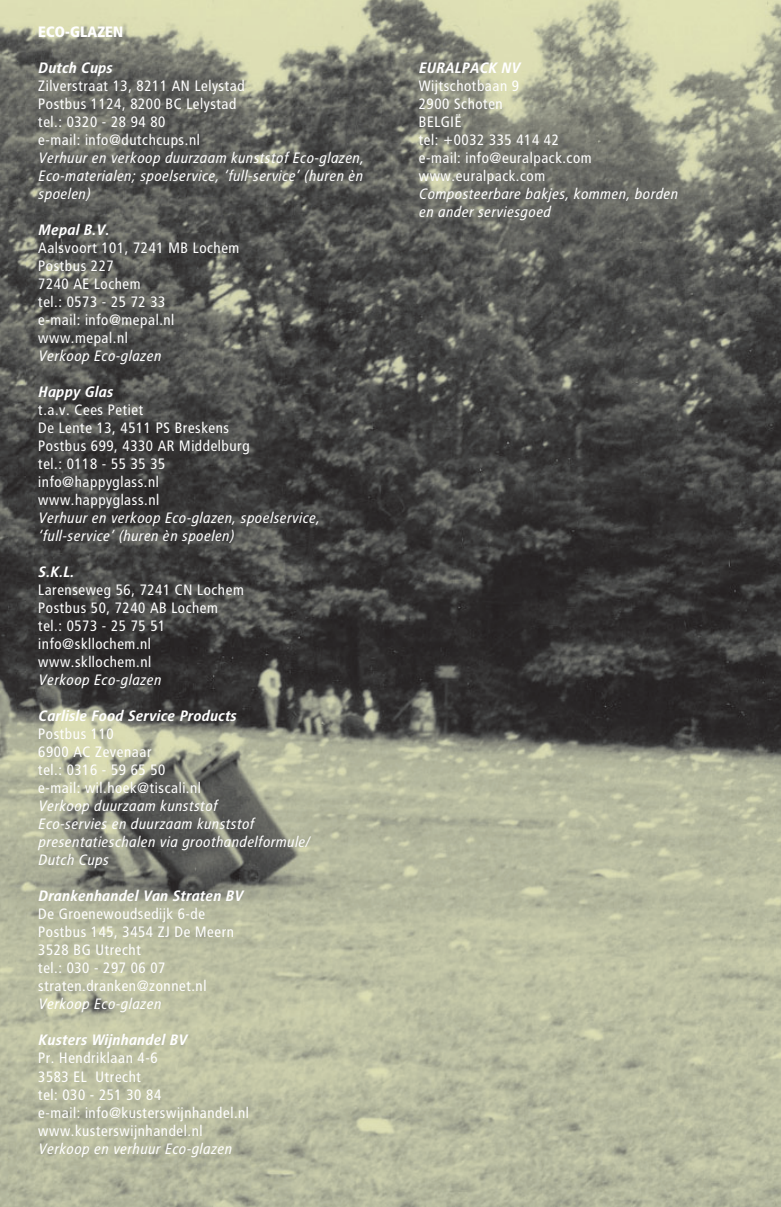
<style>
.page{position:relative;width:781px;height:1207px;background:#fff}
.page>*{position:absolute;margin:0;border:0;box-sizing:border-box;transform-origin:0 0}
.t1{font:15px/18px "BVG Normal";color:#fff}
.t2{font:15px/18px "BVG Normal Kursiv";color:#fff}
.t3{font:15px "BVG Hfett Kursiv";color:#fff}
.t4{font:15px "BVG Pos Auf Fett";color:#fff}
</style>
<div class="page">
<img style="left:0;top:0;width:781px;height:1206px">
<p class="t4" style="left:38px;top:25px;width:86px">ECO-GLAZEN</p>
<p class="t3" style="left:38px;top:62px;width:76px">Dutch Cups</p>
<p class="t1" style="left:38px;top:77px;width:208px">Zilverstraat 13, 8211 AN Lelystad<br>Postbus 1124, 8200 BC Lelystad tel.: 0320 - 28 94 80<br>e-mail: info@dutchcups.nl</p>
<p class="t2" style="left:38px;top:149px;width:327px;text-align:justify">Verhuur en verkoop duurzaam kunststof Eco-glazen, Eco-materialen; spoelservice, ‘full-service’ (huren èn spoelen)</p>
<p class="t3" style="left:38px;top:224px;width:73px">Mepal B.V.</p>
<p class="t1" style="left:38px;top:239px;width:203px">Aalsvoort 101, 7241 MB Lochem<br>Postbus 227<br>7240 AE Lochem<br>tel.: 0573 - 25 72 33<br>e-mail: info@mepal.nl www.mepal.nl</p>
<p class="t2" style="left:38px;top:347px;width:125px">Verkoop Eco-glazen</p>
<p class="t3" style="left:38px;top:386px;width:76px">Happy Glas</p>
<p class="t1" style="left:38px;top:401px;width:213px">t.a.v. Cees Petiet<br>De Lente 13, 4511 PS Breskens<br>Postbus 699, 4330 AR Middelburg tel.: 0118 - 55 35 35 info@happyglass.nl www.happyglass.nl</p>
<p class="t2" style="left:38px;top:509px;width:284px">Verhuur en verkoop Eco-glazen, spoelservice, ‘full-service’ (huren èn spoelen)</p>
<p class="t3" style="left:38px;top:566px;width:37px">S.K.L.</p>
<p class="t1" style="left:38px;top:581px;width:208px">Larenseweg 56, 7241 CN Lochem<br>Postbus 50, 7240 AB Lochem tel.: 0573 - 25 75 51 info@skllochem.nl www.skllochem.nl</p>
<p class="t2" style="left:38px;top:671px;width:125px">Verkoop Eco-glazen</p>
<p class="t3" style="left:38px;top:710px;width:200px">Carlisle Food Service Products</p>
<p class="t1" style="left:38px;top:725px;width:165px">Postbus 110<br>6900 AC Zevenaar<br>tel.: 0316 - 59 65 50 e-mail: wil.hoek@tiscali.nl</p>
<p class="t2" style="left:38px;top:797px;width:273px">Verkoop duurzaam kunststof<br>Eco-servies en duurzaam kunststof presentatieschalen via groothandelformule/<br>Dutch Cups</p>
<p class="t3" style="left:38px;top:890px;width:206px">Drankenhandel Van Straten BV</p>
<p class="t1" style="left:38px;top:905px;width:198px">De Groenewoudsedijk 6-de<br>Postbus 145, 3454 ZJ De Meern<br>3528 BG Utrecht<br>tel.: 030 - 297 06 07 straten.dranken@zonnet.nl</p>
<p class="t2" style="left:38px;top:995px;width:125px">Verkoop Eco-glazen</p>
<p class="t3" style="left:38px;top:1034px;width:150px">Kusters Wijnhandel BV</p>
<p class="t1" style="left:38px;top:1049px;width:213px">Pr. Hendriklaan 4-6<br>3583 EL Utrecht<br>tel: 030 - 251 30 84<br>e-mail: info@kusterswijnhandel.nl www.kusterswijnhandel.nl</p>
<p class="t2" style="left:38px;top:1139px;width:195px">Verkoop en verhuur Eco-glazen</p>
<p class="t3" style="left:419px;top:62px;width:103px">EURALPACK NV</p>
<p class="t1" style="left:419px;top:77px;width:175px">Wijtschotbaan 9<br>2900 Schoten<br>BELGIË<br>tel: +0032 335 414 42 e-mail: info@euralpack.com www.euralpack.com</p>
<p class="t2" style="left:419px;top:185px;width:261px">Composteerbare bakjes, kommen, borden en ander serviesgoed</p>
</div>
